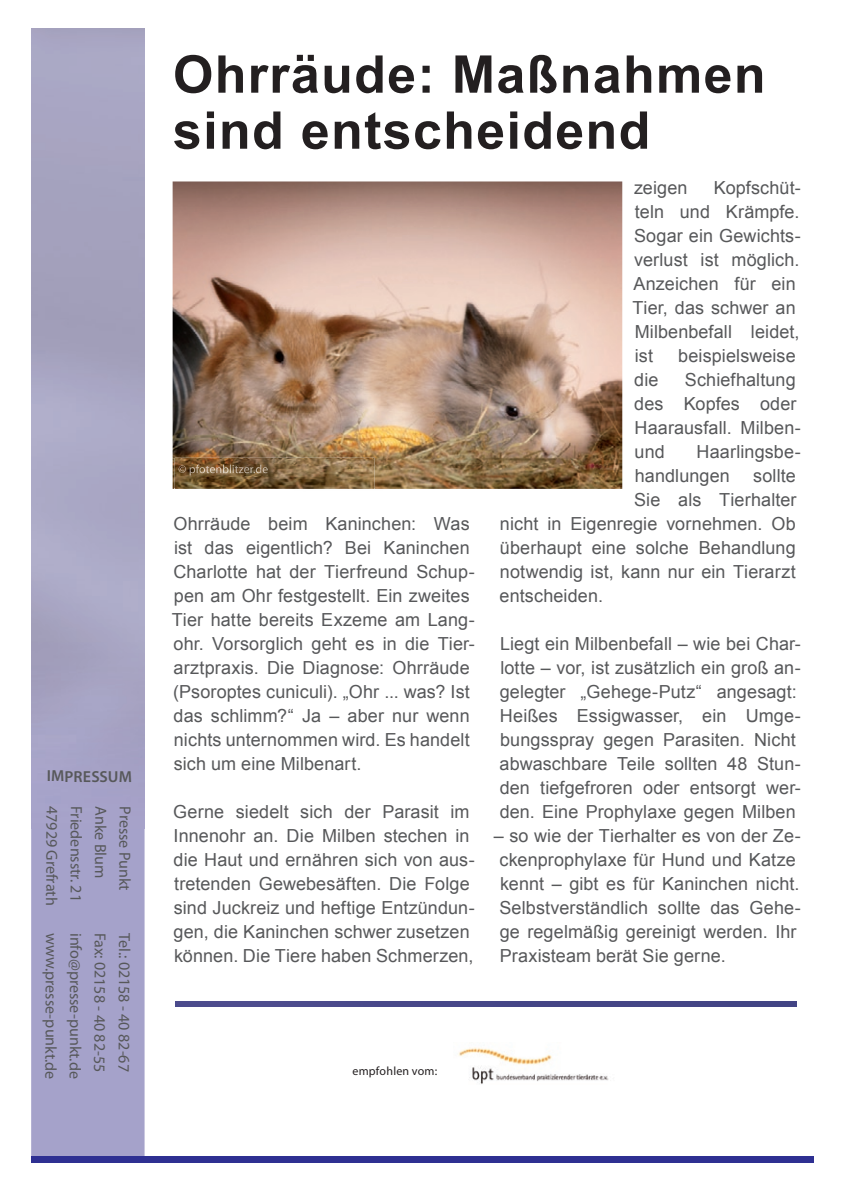
<style>
.page{position:relative;width:842px;height:1191px;background:#fff}
.page>*{position:absolute;margin:0;border:0;box-sizing:border-box;transform-origin:0 0}
.t1{font:700 52px/56px "Arial";letter-spacing:.025em;color:#231f20}
.t2{font:18px/24px "Arial";letter-spacing:.005em;color:#57585a}
.t3{font:16px "Myriad Pro";letter-spacing:-.005em;color:#57585a}
.t4{font:600 16px "Myriad Pro";letter-spacing:.005em;color:#57585a}
.t5{font:12px "Myriad Pro";letter-spacing:.02em;color:#231f20}
</style>
<div class="page">
<div style="left:31px;top:828px;width:114px;height:329px;background:#a5a2ca"></div>
<div style="left:31px;top:1157px;width:783px;height:6px;background:#2e3092"></div>
<div style="left:176px;top:1001px;width:621px;height:5px;background:#464788"></div>
<img style="left:458px;top:1047px;width:151px;height:37px">
<img style="left:173px;top:181px;width:449px;height:308px">
<img style="left:175px;top:458px;width:200px;height:31px">
<img style="left:179px;top:464px;width:89px;height:11px">
<p class="t4" style="left:47px;top:766px;width:87px">IMPRESSUM</p>
<p class="t3" style="left:62px;top:806px;width:101px;rotate:90deg">47929 Grefrath</p>
<p class="t3" style="left:86px;top:806px;width:97px;rotate:90deg">Friedensstr. 21</p>
<p class="t3" style="left:110px;top:806px;width:74px;rotate:90deg">Anke Blum</p>
<p class="t3" style="left:135px;top:806px;width:86px;rotate:90deg">Presse Punkt</p>
<p class="t3" style="left:61px;top:932px;width:148px;rotate:90deg">www.presse-punkt.de</p>
<p class="t3" style="left:85px;top:932px;width:147px;rotate:90deg">info@presse-punkt.de</p>
<p class="t3" style="left:110px;top:933px;width:141px;rotate:90deg">Fax: 02158 - 40 82-55</p>
<p class="t3" style="left:134px;top:933px;width:140px;rotate:90deg">Tel.: 02158 - 40 82-67</p>
<h1 class="t1" style="left:173px;top:48px;width:594px">Ohrräude: Maßnahmen sind entscheidend</h1>
<p class="t2" style="left:172px;top:512px;width:304px">Ohrräude beim Kaninchen: Was ist das eigentlich? Bei Kaninchen Charlotte hat der Tierfreund Schup&shy;pen am Ohr festgestellt. Ein zweites Tier hatte bereits Exzeme am Lang&shy;ohr. Vorsorglich geht es in die Tier&shy;arztpraxis. Die Diagnose: Ohrräude (Psoroptes cuniculi). „Ohr ... was? Ist das schlimm?“ Ja – aber nur wenn nichts unternommen wird. Es handelt sich um eine Milbenart.</p>
<p class="t2" style="left:173px;top:800px;width:303px">Gerne siedelt sich der Parasit im Innenohr an. Die Milben stechen in die Haut und ernähren sich von aus&shy;tretenden Gewebesäften. Die Folge sind Juckreiz und heftige Entzündun&shy;gen, die Kaninchen schwer zusetzen können. Die Tiere haben Schmerzen,</p>
<p class="t2" style="left:632px;top:176px;width:170px;text-indent:81px">Kopfschüt&shy;teln und Krämpfe.<br>Sogar ein Gewichts&shy;verlust ist möglich.<br>Anzeichen für ein<br>Tier, das schwer an<br>Milbenbefall leidet, ist</p>
<p class="t2" style="left:634px;top:176px;width:55px">zeigen</p>
<p class="t2" style="left:678px;top:344px;width:119px">beispielsweise</p>
<p class="t2" style="left:634px;top:368px;width:168px;text-indent:51px">Schiefhaltung des Kopfes oder<br>Haarausfall. Milben&shy;und</p>
<p class="t2" style="left:634px;top:368px;width:26px">die</p>
<p class="t2" style="left:635px;top:440px;width:167px;text-indent:62px">Haarlingsbe&shy;handlungen</p>
<p class="t2" style="left:753px;top:464px;width:44px">sollte</p>
<p class="t2" style="left:634px;top:488px;width:164px">Sie als Tierhalter</p>
<p class="t2" style="left:500px;top:512px;width:297px">nicht in Eigenregie vornehmen. Ob</p>
<p class="t2" style="left:500px;top:536px;width:297px">überhaupt eine solche Behandlung</p>
<p class="t2" style="left:500px;top:560px;width:297px">notwendig ist, kann nur ein Tierarzt</p>
<p class="t2" style="left:500px;top:584px;width:105px">entscheiden.</p>
<p class="t2" style="left:500px;top:632px;width:303px">Liegt ein Milbenbefall – wie bei Char&shy;lotte – vor, ist zusätzlich ein groß an&shy;gelegter „Gehege-Putz“ angesagt:<br>Heißes Essigwasser, ein Umge&shy;bungsspray gegen Parasiten. Nicht abwaschbare Teile sollten 48 Stun&shy;den tiefgefroren oder entsorgt wer&shy;den. Eine Prophylaxe gegen Milben</p>
<p class="t2" style="left:499px;top:824px;width:303px;text-indent:-6px">– so wie der Tierhalter es von der Ze&shy;ckenprophylaxe für Hund und Katze kennt – gibt es für Kaninchen nicht.<br>Selbstverständlich sollte das Gehe&shy;ge regelmäßig gereinigt werden. Ihr Praxisteam berät Sie gerne.</p>
<p class="t5" style="left:352px;top:1064px;width:86px">empfohlen vom:</p>
</div>
